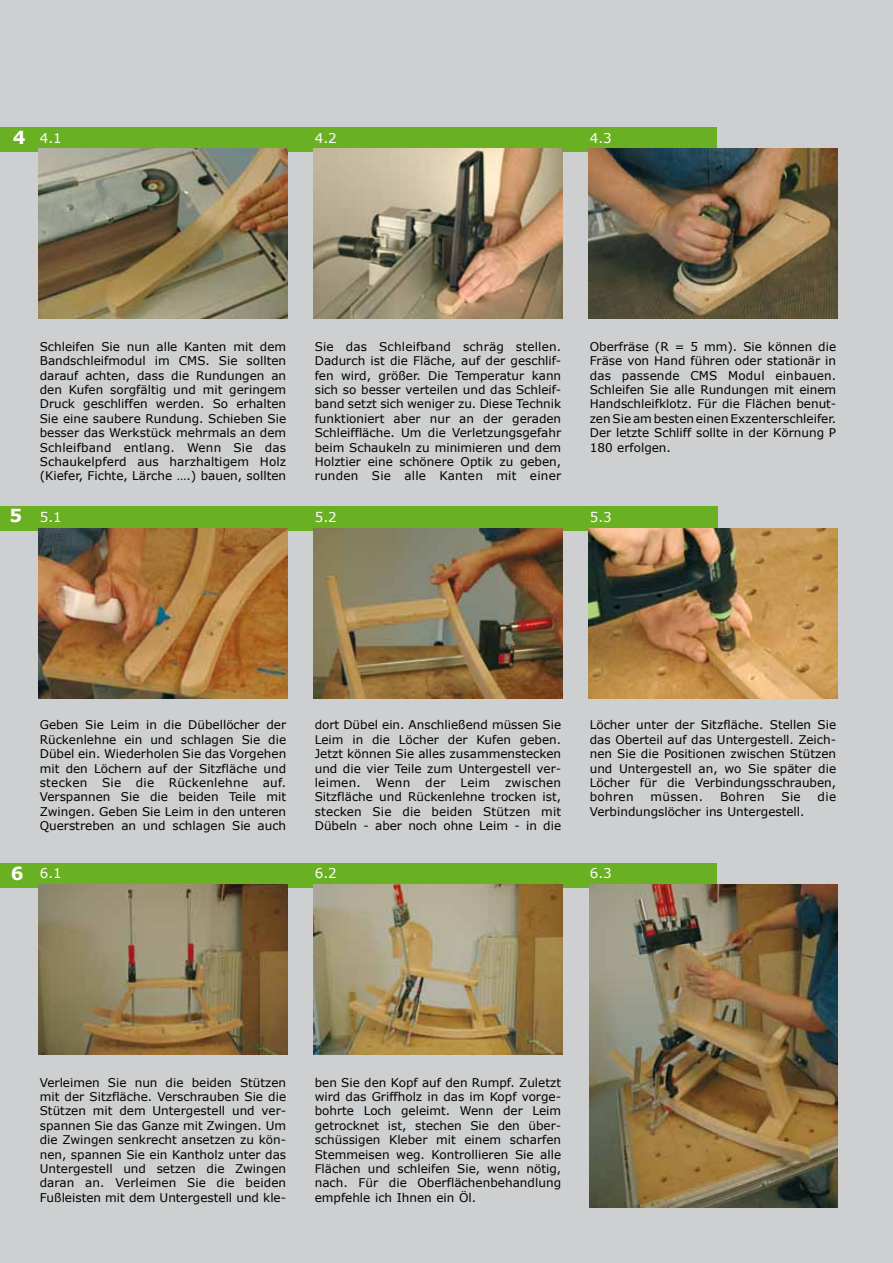
<style>
.page{position:relative;width:893px;height:1263px;background:#cecfd0}
.page>*{position:absolute;margin:0;border:0;box-sizing:border-box;transform-origin:0 0}
.t1{font:700 18px "Verdana";color:#fff}
.t2{font:13.5px "Verdana";color:#fff}
.t3{font:12px/14.4px "Verdana";color:#000;text-align:justify}
</style>
<div class="page">
<div style="left:0;top:863px;width:716px;height:25px;background:#6ab023"></div>
<div style="left:0;top:506px;width:718px;height:25px;background:#6ab023"></div>
<div style="left:0;top:128px;width:716px;height:24px;background:#6ab023"></div>
<img style="left:38px;top:149px;width:250px;height:170px">
<img style="left:313px;top:149px;width:250px;height:170px">
<img style="left:313px;top:884px;width:250px;height:170px">
<img style="left:588px;top:149px;width:250px;height:170px">
<img style="left:38px;top:528px;width:250px;height:171px">
<img style="left:313px;top:528px;width:250px;height:171px">
<img style="left:588px;top:528px;width:250px;height:171px">
<img style="left:38px;top:884px;width:250px;height:170px">
<img style="left:589px;top:884px;width:249px;height:324px">
<h1 class="t1" style="left:13px;top:126px;width:14px">4</h1>
<p class="t2" style="left:40px;top:129px;width:24px">4.1</p>
<p class="t2" style="left:315px;top:129px;width:24px">4.2</p>
<p class="t2" style="left:590px;top:129px;width:24px">4.3</p>
<h1 class="t1" style="left:9px;top:504px;width:14px">5</h1>
<p class="t3" style="left:40px;top:339px;width:248px">Schleifen Sie nun alle Kanten mit dem Bandschleifmodul im CMS. Sie sollten darauf achten, dass die Rundungen an den Kufen sorgfältig und mit geringem Druck geschliffen werden. So erhalten Sie eine saubere Rundung. Schieben Sie besser das Werkstück mehrmals an dem Schleifband entlang. Wenn Sie das Schaukelpferd aus harzhaltigem Holz (Kiefer, Fichte, Lärche ….) bauen, sollten</p>
<p class="t3" style="left:315px;top:339px;width:248px">Sie das Schleifband schräg stellen.<br>Dadurch ist die Fläche, auf der geschlif&shy;fen wird, größer. Die Temperatur kann sich so besser verteilen und das Schleif&shy;band setzt sich weniger zu. Diese Technik funktioniert aber nur an der geraden Schleiffläche. Um die Verletzungsgefahr beim Schaukeln zu minimieren und dem Holztier eine schönere Optik zu geben, runden Sie alle Kanten mit einer</p>
<p class="t3" style="left:590px;top:339px;width:248px">Oberfräse (R = 5 mm). Sie können die Fräse von Hand führen oder stationär in das passende CMS Modul einbauen.<br>Schleifen Sie alle Rundungen mit einem Handschleifklotz. Für die Flächen benut&shy;zen Sie am besten einen Exzenterschleifer.<br>Der letzte Schliff sollte in der Körnung P 180 erfolgen.</p>
<p class="t2" style="left:40px;top:509px;width:24px">5.1</p>
<p class="t2" style="left:315px;top:509px;width:24px">5.2</p>
<p class="t2" style="left:590px;top:509px;width:24px">5.3</p>
<h1 class="t1" style="left:11px;top:862px;width:14px">6</h1>
<p class="t3" style="left:40px;top:717px;width:248px">Geben Sie Leim in die Dübellöcher der Rückenlehne ein und schlagen Sie die Dübel ein. Wiederholen Sie das Vorgehen mit den Löchern auf der Sitzfläche und stecken Sie die Rückenlehne auf.<br>Verspannen Sie die beiden Teile mit Zwingen. Geben Sie Leim in den unteren Querstreben an und schlagen Sie auch</p>
<p class="t3" style="left:315px;top:717px;width:248px">dort Dübel ein. Anschließend müssen Sie Leim in die Löcher der Kufen geben.<br>Jetzt können Sie alles zusammenstecken und die vier Teile zum Untergestell ver&shy;leimen. Wenn der Leim zwischen Sitzfläche und Rückenlehne trocken ist, stecken Sie die beiden Stützen mit Dübeln - aber noch ohne Leim - in die</p>
<p class="t3" style="left:590px;top:717px;width:248px">Löcher unter der Sitzfläche. Stellen Sie das Oberteil auf das Untergestell. Zeich&shy;nen Sie die Positionen zwischen Stützen und Untergestell an, wo Sie später die Löcher für die Verbindungsschrauben, bohren</p>
<p class="t3" style="left:650px;top:789px;width:54px">müssen.</p>
<p class="t3" style="left:720px;top:789px;width:46px">Bohren</p>
<p class="t3" style="left:781px;top:789px;width:21px">Sie</p>
<p class="t3" style="left:818px;top:789px;width:20px">die</p>
<p class="t3" style="left:590px;top:804px;width:216px">Verbindungslöcher ins Untergestell.</p>
<p class="t2" style="left:40px;top:864px;width:24px">6.1</p>
<p class="t2" style="left:315px;top:864px;width:24px">6.2</p>
<p class="t2" style="left:590px;top:864px;width:24px">6.3</p>
<p class="t3" style="left:40px;top:1074px;width:248px">Verleimen Sie nun die beiden Stützen mit der Sitzfläche. Verschrauben Sie die Stützen mit dem Untergestell und ver&shy;spannen Sie das Ganze mit Zwingen. Um die Zwingen senkrecht ansetzen zu kön&shy;nen, spannen Sie ein Kantholz unter das Untergestell und setzen die Zwingen daran an. Verleimen Sie die beiden Fußleisten mit dem Untergestell und kle-</p>
<p class="t3" style="left:315px;top:1074px;width:248px">ben Sie den Kopf auf den Rumpf. Zuletzt wird das Griffholz in das im Kopf vorge&shy;bohrte Loch geleimt. Wenn der Leim getrocknet ist, stechen Sie den über&shy;schüssigen Kleber mit einem scharfen Stemmeisen weg. Kontrollieren Sie alle Flächen und schleifen Sie, wenn nötig, nach. Für die Oberflächenbehandlung empfehle ich Ihnen ein Öl.</p>
</div>
